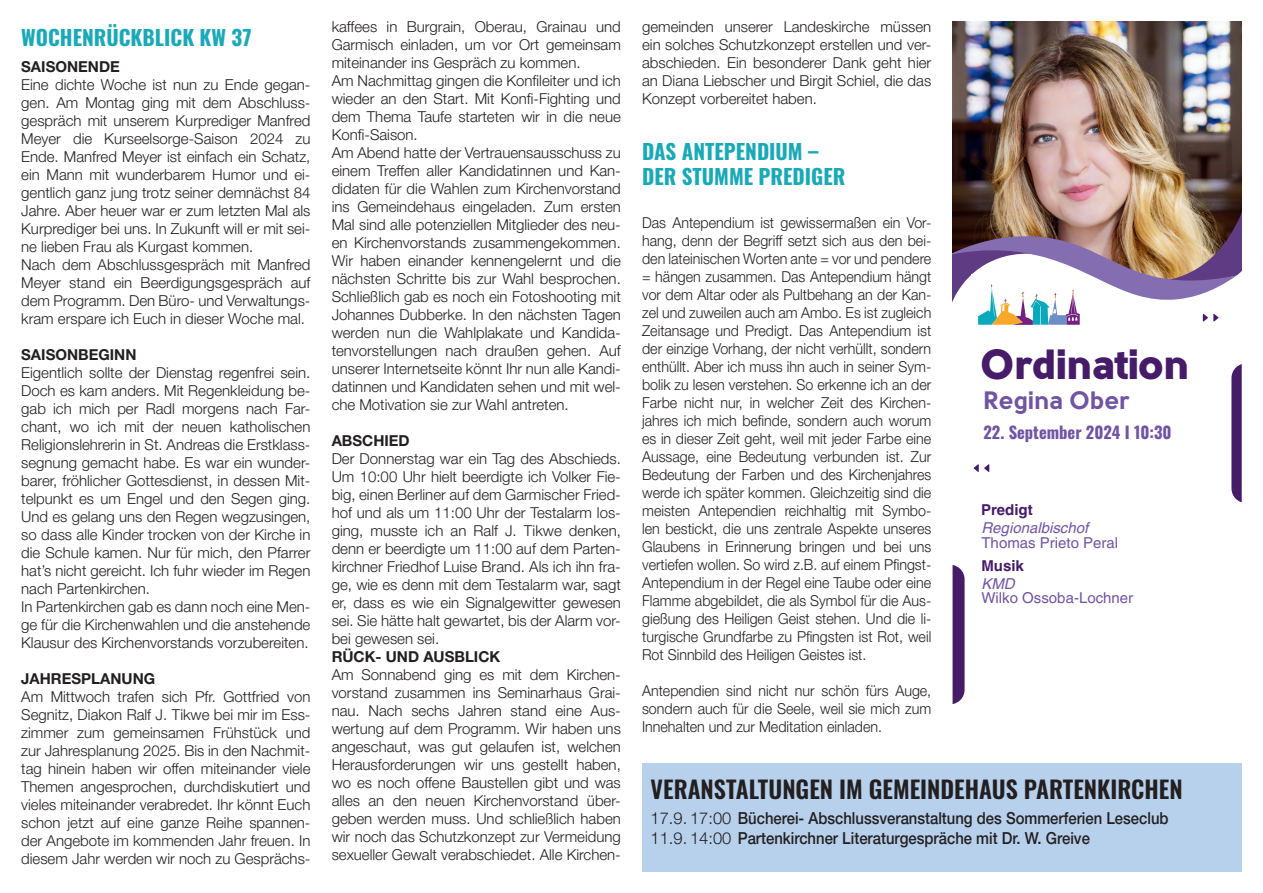
<style>
.page{position:relative;width:1263px;height:893px;background:#fff}
.page>*{position:absolute;margin:0;border:0;box-sizing:border-box;transform-origin:0 0}
.t1{font:900 42.15px "Solomon Sans";color:#461c69}
.t2{font:700 25.2px "Solomon Sans";color:#7154a2}
.t3{font:600 24px "Oswald";color:#231f20}
.t4{font:700 21px "Oswald";color:#1aa9b7}
.t5{font:500 16.5px "Helvetica Neue LT Pro";color:#231f20;scale:.9 1}
.t6{font:700 16.5px "Oswald";color:#7154a2}
.Fliestext{font:300 15px/18px "Helvetica Neue LT Pro";color:#231f20;text-align:justify}
.Fliestext-2{font:300 15px/18px "Helvetica Neue LT Pro";color:#231f20;text-align:justify;scale:.95 1}
.Fliestext_header{font:700 15px "Helvetica Neue LT Pro";color:#231f20}
.t7{font:15px/23.4px "Helvetica LT Pro";color:#7154a2}
.t8{font:italic 15px/17.9px "Helvetica LT Pro";color:#7154a2}
.s1{font-weight:700;font-style:normal;color:#461c69}
.s2{font-weight:700;color:#461c69}
.s3{font-style:italic}
.s4{font-weight:300}
</style>
<div class="page">
<div style="left:642px;top:763px;width:600px;height:109px;background:#b7d0ec"></div>
<img style="left:952px;top:21px;width:290px;height:182px">
<svg style="left:1231px;top:364px;width:11px;height:138px"></svg>
<img style="left:952px;top:203px;width:290px;height:122px">
<svg style="left:952px;top:565px;width:12px;height:139px"></svg>
<svg style="left:974px;top:464px;width:15px;height:8px"></svg>
<p class="t4" style="left:21px;top:27px;width:232px">WOCHENRÜCKBLICK KW 37</p>
<p class="Fliestext_header" style="left:21px;top:58px;width:100px">SAISONENDE</p>
<p class="Fliestext" style="left:21px;top:76px;width:291px">Eine dichte Woche ist nun zu Ende gegan&shy;gen. Am Montag ging mit dem Abschluss&shy;gespräch mit unserem Kurprediger Manfred Meyer die Kurseelsorge-Saison 2024 zu Ende. Manfred Meyer ist einfach ein Schatz, ein Mann mit wunderbarem Humor und ei&shy;gentlich ganz jung trotz seiner demnächst 84<br>Jahre. Aber heuer war er zum letzten Mal als Kurprediger bei uns. In Zukunft will er mit sei&shy;ne lieben Frau als Kurgast kommen.</p>
<p class="Fliestext" style="left:21px;top:256px;width:291px">Nach dem Abschlussgespräch mit Manfred Meyer stand ein Beerdigungsgespräch auf dem Programm. Den Büro- und Verwaltungs&shy;kram erspare ich Euch in dieser Woche mal.</p>
<p class="Fliestext_header" style="left:21px;top:346px;width:117px">SAISONBEGINN</p>
<p class="Fliestext" style="left:21px;top:364px;width:291px">Eigentlich sollte der Dienstag regenfrei sein.<br>Doch es kam anders. Mit Regenkleidung be&shy;gab ich mich per Radl morgens nach Far&shy;chant, wo ich mit der neuen katholischen Religionslehrerin in St. Andreas die Erstklass&shy;segnung gemacht habe. Es war ein wunder&shy;barer, fröhlicher Gottesdienst, in dessen Mit&shy;telpunkt es um Engel und den Segen ging.<br>Und es gelang uns den Regen wegzusingen, so dass alle Kinder trocken von der Kirche in die Schule kamen. Nur für mich, den Pfarrer hat’s nicht gereicht. Ich fuhr wieder im Regen nach Partenkirchen.</p>
<p class="Fliestext" style="left:21px;top:598px;width:291px">In Partenkirchen gab es dann noch eine Men&shy;ge für die Kirchenwahlen und die anstehende Klausur des Kirchenvorstands vorzubereiten.</p>
<p class="Fliestext_header" style="left:21px;top:670px;width:135px">JAHRESPLANUNG</p>
<p class="Fliestext" style="left:21px;top:688px;width:291px">Am Mittwoch trafen sich Pfr. Gottfried von Segnitz, Diakon Ralf J. Tikwe bei mir im Ess&shy;zimmer zum gemeinsamen Frühstück und zur Jahresplanung 2025. Bis in den Nachmit&shy;tag hinein haben wir offen miteinander viele Themen angesprochen, durchdiskutiert und vieles miteinander verabredet. Ihr könnt Euch schon jetzt auf eine ganze Reihe spannen&shy;der Angebote im kommenden Jahr freuen. In diesem Jahr werden wir noch zu Gesprächs-</p>
<p class="Fliestext" style="left:332px;top:17px;width:291px">kaffees in Burgrain, Oberau, Grainau und Garmisch einladen, um vor Ort gemeinsam miteinander ins Gespräch zu kommen.</p>
<p class="Fliestext" style="left:332px;top:71px;width:291px">Am Nachmittag gingen die Konfileiter und ich wieder an den Start. Mit Konfi-Fighting und dem Thema Taufe starteten wir in die neue Konfi-Saison.</p>
<p class="Fliestext" style="left:332px;top:143px;width:291px">Am Abend hatte der Vertrauensausschuss zu einem Treffen aller Kandidatinnen und Kan&shy;didaten für die Wahlen zum Kirchenvorstand ins Gemeindehaus eingeladen. Zum ersten Mal sind alle potenziellen Mitglieder des neu&shy;en Kirchenvorstands zusammengekommen.<br>Wir haben einander kennengelernt und die nächsten Schritte bis zur Wahl besprochen.<br>Schließlich gab es noch ein Fotoshooting mit Johannes Dubberke. In den nächsten Tagen werden nun die Wahlplakate und Kandida&shy;tenvorstellungen nach draußen gehen. Auf unserer Internetseite könnt Ihr nun alle Kandi&shy;datinnen und Kandidaten sehen und mit wel&shy;che Motivation sie zur Wahl antreten.</p>
<p class="Fliestext_header" style="left:332px;top:431px;width:80px">ABSCHIED</p>
<p class="Fliestext" style="left:332px;top:449px;width:291px">Der Donnerstag war ein Tag des Abschieds.<br>Um 10:00 Uhr hielt beerdigte ich Volker Fie&shy;big, einen Berliner auf dem Garmischer Fried&shy;hof und als um 11:00 Uhr der Testalarm los&shy;ging, musste ich an Ralf J. Tikwe denken, denn er beerdigte um 11:00 auf dem Parten&shy;kirchner Friedhof Luise Brand. Als ich ihn fra&shy;ge, wie es denn mit dem Testalarm war, sagt er, dass es wie ein Signalgewitter gewesen sei. Sie hätte halt gewartet, bis der Alarm vor&shy;bei gewesen sei.</p>
<p class="Fliestext_header" style="left:332px;top:647px;width:170px">RÜCK- UND AUSBLICK</p>
<p class="Fliestext" style="left:332px;top:665px;width:291px">Am Sonnabend ging es mit dem Kirchen&shy;vorstand zusammen ins Seminarhaus Grai&shy;nau. Nach sechs Jahren stand eine Aus&shy;wertung auf dem Programm. Wir haben uns angeschaut, was gut gelaufen ist, welchen Herausforderungen wir uns gestellt haben, wo es noch offene Baustellen gibt und was alles an den neuen Kirchenvorstand über&shy;geben werden muss. Und schließlich haben wir noch das Schutzkonzept zur Vermeidung sexueller Gewalt verabschiedet. Alle Kirchen-</p>
<p class="Fliestext" style="left:642px;top:17px;width:291px">gemeinden unserer Landeskirche müssen ein solches Schutzkonzept erstellen und ver&shy;abschieden. Ein besonderer Dank geht hier an Diana Liebscher und Birgit Schiel, die das Konzept vorbereitet haben.</p>
<p class="t4" style="left:642px;top:140px;width:178px">DAS ANTEPENDIUM –</p>
<p class="t4" style="left:642px;top:165px;width:205px">DER STUMME PREDIGER</p>
<p class="Fliestext-2" style="left:642px;top:213px;width:306px">Das Antependium ist gewissermaßen ein Vor&shy;hang, denn der Begriff setzt sich aus den bei&shy;den lateinischen Worten ante = vor und pendere = hängen zusammen. Das Antependium hängt vor dem Altar oder als Pultbehang an der Kan&shy;zel und zuweilen auch am Ambo. Es ist zugleich Zeitansage und Predigt. Das Antependium ist der einzige Vorhang, der nicht verhüllt, sondern enthüllt. Aber ich muss ihn auch in seiner Sym&shy;bolik zu lesen verstehen. So erkenne ich an der Farbe nicht nur, in welcher Zeit des Kirchen&shy;jahres ich mich befinde, sondern auch worum es in dieser Zeit geht, weil mit jeder Farbe eine Aussage, eine Bedeutung verbunden ist. Zur Bedeutung der Farben und des Kirchenjahres werde ich später kommen. Gleichzeitig sind die meisten Antependien reichhaltig mit Symbo&shy;len bestickt, die uns zentrale Aspekte unseres Glaubens in Erinnerung bringen und bei uns vertiefen wollen. So wird z.B. auf einem Pfingst-Antependium in der Regel eine Taube oder eine Flamme abgebildet, die als Symbol für die Aus&shy;gießung des Heiligen Geist stehen. Und die li&shy;turgische Grundfarbe zu Pfingsten ist Rot, weil Rot Sinnbild des Heiligen Geistes ist.</p>
<p class="Fliestext-2" style="left:642px;top:681px;width:306px">Antependien sind nicht nur schön fürs Auge, sondern auch für die Seele, weil sie mich zum Innehalten und zur Meditation einladen.</p>
<p class="t1" style="left:981px;top:339px;width:210px">Ordination</p>
<p class="t2" style="left:983px;top:386px;width:148px">Regina Ober</p>
<p class="t6" style="left:983px;top:423px;width:190px">22. September 2024 I 10:30</p>
<p class="t8" style="left:981px;top:501px;width:109px"><span class="s1">Predigt<br></span>Regionalbischof</p>
<p class="t7" style="left:981px;top:530px;width:138px">Thomas Prieto Peral<br><span class="s2">Musik</span></p>
<p class="t7" style="left:981px;top:576px;width:153px;line-height:14.5px"><span class="s3">KMD<br></span>Wilko Ossoba-Lochner</p>
<p class="t3" style="left:651px;top:776px;width:534px">VERANSTALTUNGEN IM GEMEINDEHAUS PARTENKIRCHEN</p>
<p class="t5" style="left:651px;top:808px;width:577px"><span class="s4">17.9. 17:00</span> Bücherei- Abschlussveranstaltung des Sommerferien Leseclub</p>
<p class="t5" style="left:651px;top:828px;width:490px"><span class="s4">11.9. 14:00</span> Partenkirchner Literaturgespräche mit Dr. W. Greive</p>
</div>
